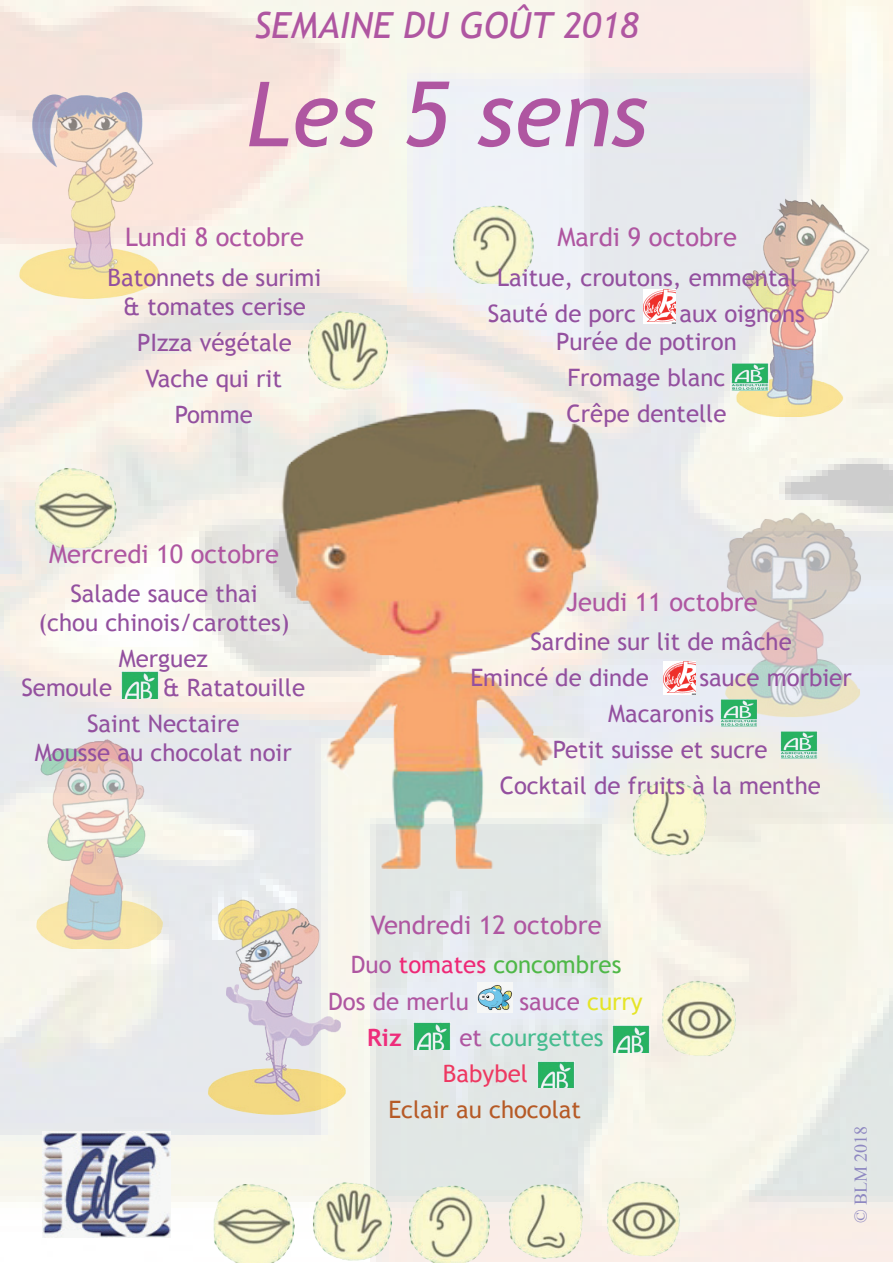
<style>
.page{position:relative;width:893px;height:1263px;background:#fff}
.page>*{position:absolute;margin:0;border:0;box-sizing:border-box;transform-origin:0 0}
.t1{font:italic 90px "Trebuchet MS";color:#af56a1}
.t2{font:italic 36px "Trebuchet MS";color:#af56a1}
.t3{font:25.5px "Trebuchet MS";color:#af56a1}
.t4{font:24px/36px "Trebuchet MS";color:#93509f}
.t5{font:24px/36px "Trebuchet MS";color:#af56a1}
.t6{font:24px/36px "Trebuchet MS";color:#46bc8f}
.t7{font:24px "Trebuchet MS";color:#b65a26}
.t8{font:700 24px "Trebuchet MS";color:#ee2d7b}
.t9{font:18px "Times New Roman";color:#8e88c1}
.s1{color:#ee2977}
.s2{color:#4fb848}
.s3{color:#e5e528}
.s4{color:#af56a1}
.s5{color:#ee3861}
</style>
<div class="page">
<img style="left:0;top:0;width:893px;height:1261px">
<img style="left:276px;top:326px;width:361px;height:574px">
<img style="left:23px;top:727px;width:147px;height:221px">
<img style="left:731px;top:193px;width:147px;height:224px">
<img style="left:17px;top:81px;width:147px;height:223px">
<img style="left:202px;top:894px;width:147px;height:223px">
<img style="left:719px;top:507px;width:146px;height:223px">
<img style="left:43px;top:1131px;width:127px;height:106px">
<img style="left:653px;top:975px;width:92px;height:88px">
<img style="left:597px;top:1175px;width:93px;height:87px">
<img style="left:623px;top:772px;width:93px;height:88px">
<img style="left:500px;top:1175px;width:92px;height:87px">
<img style="left:446px;top:196px;width:93px;height:87px">
<img style="left:403px;top:1175px;width:93px;height:88px">
<img style="left:302px;top:304px;width:93px;height:88px">
<img style="left:306px;top:1175px;width:93px;height:87px">
<img style="left:30px;top:459px;width:93px;height:88px">
<img style="left:209px;top:1175px;width:93px;height:88px">
<img style="left:121px;top:672px;width:37px;height:27px">
<img style="left:780px;top:731px;width:37px;height:27px">
<img style="left:720px;top:699px;width:37px;height:27px">
<img style="left:731px;top:364px;width:37px;height:26px">
<img style="left:414px;top:1023px;width:37px;height:26px">
<img style="left:612px;top:1026px;width:37px;height:27px">
<img style="left:538px;top:1061px;width:37px;height:27px">
<img style="left:663px;top:661px;width:32px;height:34px">
<img style="left:643px;top:289px;width:32px;height:34px">
<img style="left:477px;top:982px;width:35px;height:30px">
<h2 class="t2" style="left:254px;top:4px;width:386px">SEMAINE DU GOÛT 2018</h2>
<h1 class="t1" style="left:245px;top:61px;width:404px">Les 5 sens</h1>
<p class="t3" style="left:125px;top:222px;width:181px">Lundi 8 octobre</p>
<p class="t4" style="left:108px;top:263px;width:215px;line-height:28.8px;text-align:center">Batonnets de surimi &amp; tomates cerise</p>
<p class="t4" style="left:137px;top:324px;width:156px;text-align:center">PIzza végétale<br>Vache qui rit<br>Pomme</p>
<p class="t3" style="left:49px;top:539px;width:232px">Mercredi 10 octobre</p>
<p class="t4" style="left:38px;top:580px;width:253px;line-height:28.8px;text-align:center">Salade sauce thai (chou chinois/carottes)</p>
<p class="t4" style="left:119px;top:641px;width:91px">Merguez</p>
<p class="t4" style="left:21px;top:670px;width:92px">Semoule</p>
<p class="t4" style="left:87px;top:670px;width:220px;text-indent:76px">&amp; Ratatouille<br>Saint Nectaire</p>
<p class="t4" style="left:35px;top:735px;width:258px">Mousse au chocolat noir</p>
<p class="t3" style="left:557px;top:222px;width:181px">Mardi 9 octobre</p>
<p class="t4" style="left:488px;top:259px;width:311px;text-indent:9px">Laitue, croutons, emmental<br>Sauté de porc</p>
<p class="t4" style="left:556px;top:299px;width:250px;line-height:28.8px;text-indent:123px">aux oignons<br>Purée de potiron</p>
<p class="t4" style="left:567px;top:360px;width:161px">Fromage blanc<br>Crêpe dentelle</p>
<p class="t3" style="left:566px;top:587px;width:193px">Jeudi 11 octobre</p>
<p class="t4" style="left:470px;top:624px;width:323px;text-indent:60px">Sardine sur lit de mâche<br>Emincé de dinde</p>
<p class="t4" style="left:699px;top:660px;width:154px">sauce morbier</p>
<p class="t4" style="left:608px;top:696px;width:107px">Macaronis</p>
<p class="t4" style="left:553px;top:732px;width:216px">Petit suisse et sucre</p>
<p class="t4" style="left:500px;top:768px;width:323px">Cocktail de fruits à la menthe</p>
<p class="t3" style="left:371px;top:910px;width:232px">Vendredi 12 octobre</p>
<p class="t5" style="left:328px;top:947px;width:295px;text-indent:23px">Duo <span class="s1">tomates</span> <span class="s2">concombres<br></span>Dos de merlu</p>
<p class="t5" style="left:519px;top:983px;width:125px">sauce <span class="s3">curry</span></p>
<p class="t8" style="left:367px;top:1022px;width:36px">Riz</p>
<p class="t6" style="left:443px;top:1019px;width:162px;text-indent:17px"><span class="s4">et</span> courgettes<br><span class="s5">Babybel</span></p>
<p class="t7" style="left:388px;top:1095px;width:194px">Eclair au chocolat</p>
<p class="t9" style="left:849px;top:1223px;width:99px;rotate:-90deg">© BLM 2018</p>
</div>
